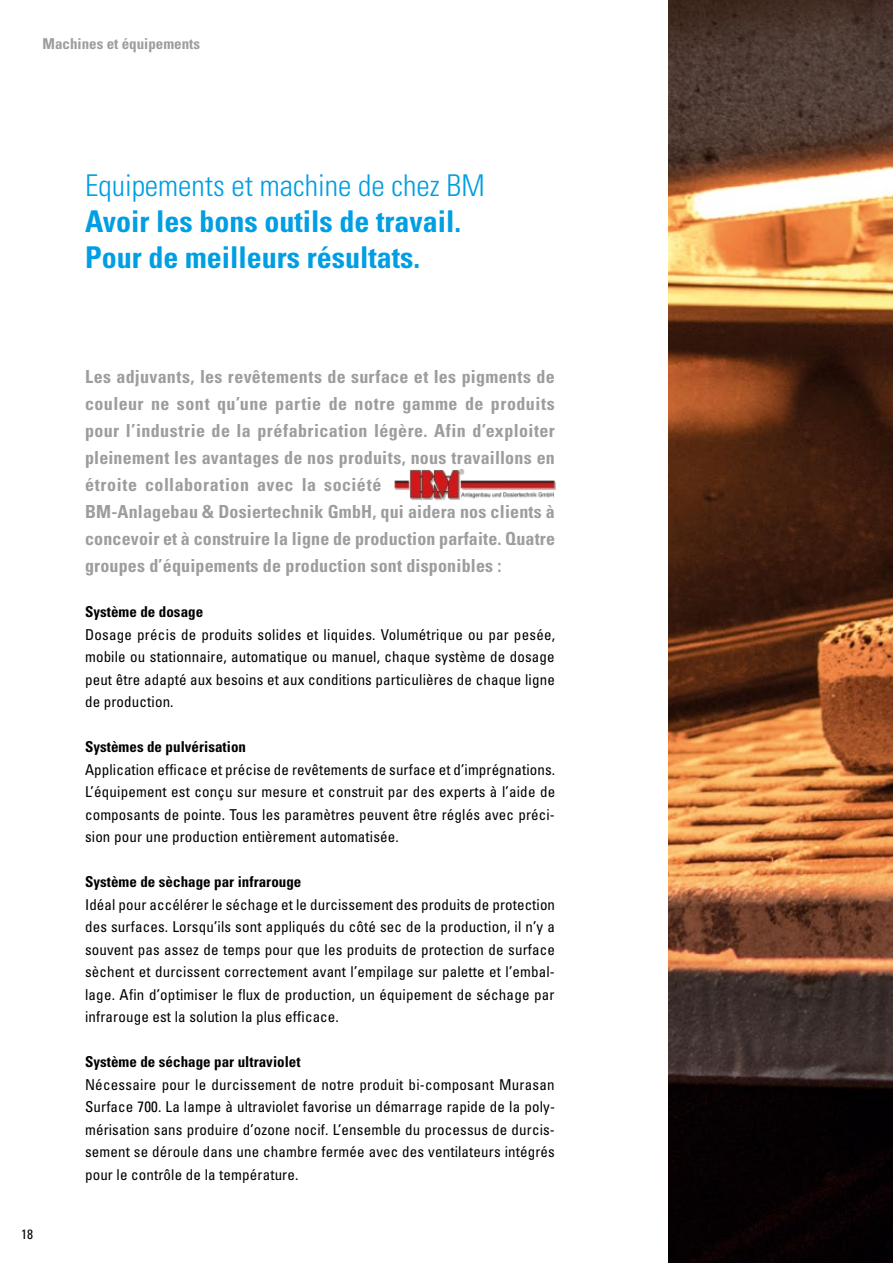
<style>
.page{position:relative;width:893px;height:1263px;background:#fff}
.page>*{position:absolute;margin:0;border:0;box-sizing:border-box;transform-origin:0 0}
.t1{font:700 condensed 30px/36px "Univers LT Pro";color:#009ee3}
.t2{font:300 condensed 30px "Univers LT Std";color:#009ee3}
.t3{font:700 condensed 18px/27px "Univers LT Pro";letter-spacing:.015em;color:#9c9d9d}
.t4{font:condensed 15px/22.5px "Univers LT Pro";letter-spacing:.01em;color:#000;text-align:justify}
.t5{font:700 condensed 15px "Univers LT Pro";letter-spacing:.005em;color:#000}
.t6{font:700 condensed 15px "Univers LT Pro";color:#9c9d9d}
.t7{font:condensed 13.5px "Univers LT Pro";color:#000}
</style>
<div class="page">
<img style="left:669px;top:0;width:224px;height:1263px">
<img style="left:394px;top:470px;width:162px;height:30px">
<p class="t6" style="left:43px;top:35px;width:159px">Machines et équipements</p>
<p class="t7" style="left:21px;top:1226px;width:14px">18</p>
<h1 class="t2" style="left:85px;top:167px;width:401px">Equipements et machine de chez BM</h1>
<h1 class="t1" style="left:85px;top:203px;width:374px">Avoir les bons outils de travail.<br>Pour de meilleurs résultats.</h1>
<p class="t3" style="left:85px;top:363px;width:471px">Les adjuvants, les revêtements de surface et les pigments de couleur ne sont qu’une partie de notre gamme de produits pour l’industrie de la préfabrication légère. Afin d’exploiter pleinement les avantages de nos produits, nous travaillons en étroite collaboration avec la société<br>BM-Anlagebau &amp; Dosiertechnik GmbH, qui aidera nos clients à concevoir et à construire la ligne de production parfaite. Quatre groupes d’équipements de production sont disponibles :</p>
<p class="t5" style="left:85px;top:602px;width:120px">Système de dosage</p>
<p class="t4" style="left:85px;top:623px;width:472px">Dosage précis de produits solides et liquides. Volumétrique ou par pesée, mobile ou stationnaire, automatique ou manuel, chaque système de dosage peut être adapté aux besoins et aux conditions particulières de chaque ligne de production.</p>
<p class="t5" style="left:85px;top:737px;width:163px">Systèmes de pulvérisation</p>
<p class="t4" style="left:85px;top:758px;width:472px">Application efficace et précise de revêtements de surface et d’imprégnations.<br>L’équipement est conçu sur mesure et construit par des experts à l’aide de composants de pointe. Tous les paramètres peuvent être réglés avec préci&shy;sion pour une production entièrement automatisée.</p>
<p class="t5" style="left:85px;top:872px;width:218px">Système de sèchage par infrarouge</p>
<p class="t4" style="left:85px;top:893px;width:472px">Idéal pour accélérer le séchage et le durcissement des produits de protection des surfaces. Lorsqu’ils sont appliqués du côté sec de la production, il n’y a souvent pas assez de temps pour que les produits de protection de surface sèchent et durcissent correctement avant l’empilage sur palette et l’embal&shy;lage. Afin d’optimiser le flux de production, un équipement de séchage par infrarouge est la solution la plus efficace.</p>
<p class="t5" style="left:85px;top:1052px;width:217px">Système de séchage par ultraviolet</p>
<p class="t4" style="left:85px;top:1073px;width:471px">Nécessaire pour le durcissement de notre produit bi-composant Murasan Surface 700. La lampe à ultraviolet favorise un démarrage rapide de la poly&shy;mérisation sans produire d’ozone nocif. L’ensemble du processus de durcis&shy;sement se déroule dans une chambre fermée avec des ventilateurs intégrés pour le contrôle de la température.</p>
</div>
